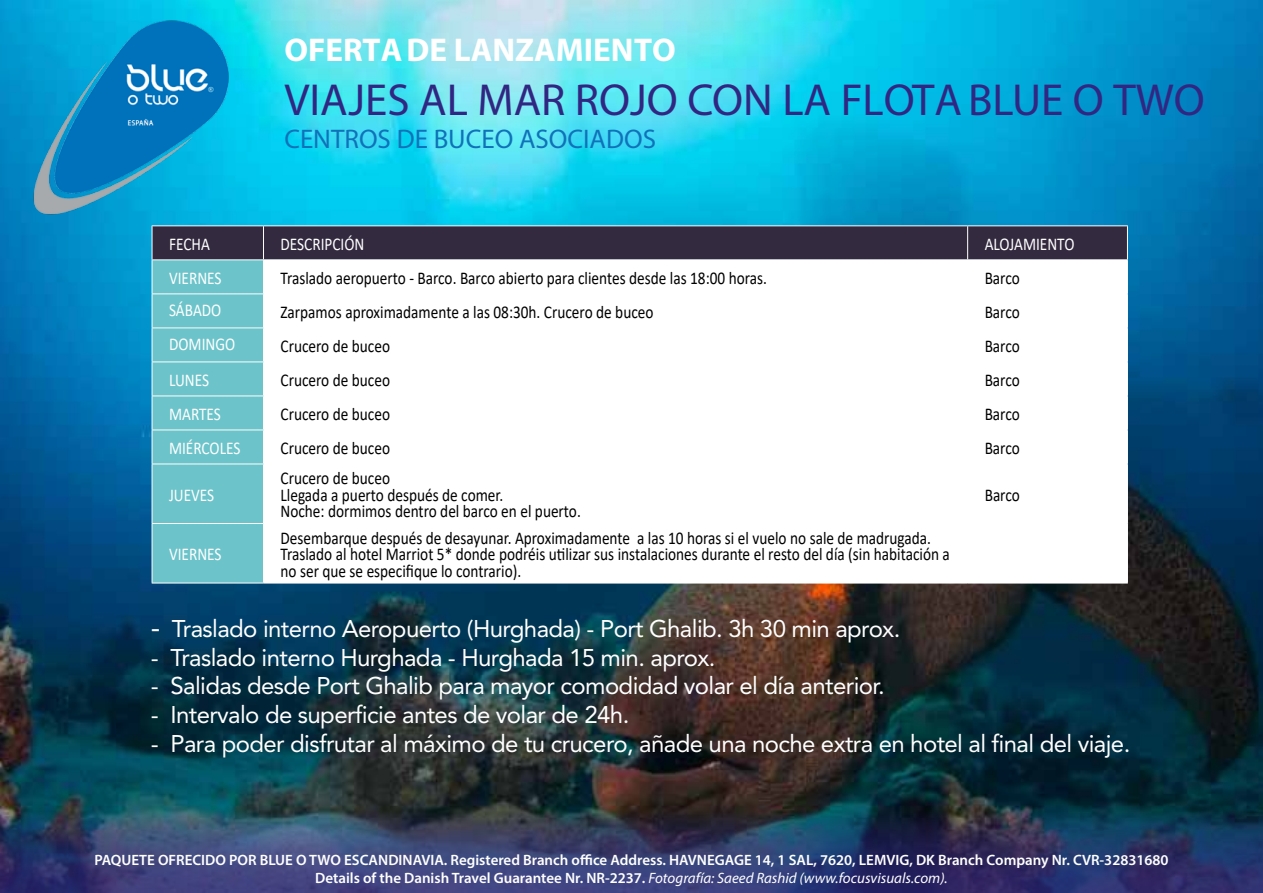
<style>
.page{position:relative;width:1263px;height:893px;background:#fff}
.page>*{position:absolute;margin:0;border:0;box-sizing:border-box;transform-origin:0 0}
.t1{font:45px "Myriad Pro";color:#312783}
.t2{font:700 33px "Myriad Pro";color:#fff}
.t3{font:27px "Myriad Pro";color:#1072b9}
.t4{font:24px "Avenir LT Std";letter-spacing:-.025em;color:#fff}
.t5{font:18px/16.5px "Calibri";color:#000;scale:.85 1}
.t6{font:18px "Calibri";color:#fff;scale:.85 1}
.t7{font:600 15px/18px "Myriad Pro";color:#fff;text-align:center}
.s1{font-size:28.5px}
.s2{font-weight:400;font-style:italic}
</style>
<div class="page">
<img style="left:0;top:0;width:1263px;height:811px">
<img style="left:0;top:811px;width:1263px;height:82px">
<img style="left:0;top:0;width:275px;height:247px">
<svg style="left:153px;top:226px;width:974px;height:357px"></svg>
<hr style="left:152px;top:225px;width:111px;height:1px;background:#fff">
<hr style="left:152px;top:226px;width:1px;height:33px;background:#fff">
<hr style="left:263px;top:225px;width:705px;height:1px;background:#fff">
<hr style="left:263px;top:226px;width:1px;height:33px;background:#fff">
<hr style="left:968px;top:225px;width:160px;height:1px;background:#fff">
<hr style="left:967px;top:226px;width:1px;height:33px;background:#fff">
<hr style="left:1127px;top:226px;width:1px;height:33px;background:#fff">
<hr style="left:152px;top:259px;width:111px;height:1px;background:#fff">
<hr style="left:263px;top:259px;width:705px;height:1px;background:#fff">
<hr style="left:968px;top:259px;width:160px;height:1px;background:#fff">
<hr style="left:152px;top:260px;width:1px;height:33px;background:#fff">
<hr style="left:152px;top:293px;width:111px;height:1px;background:#fff">
<hr style="left:152px;top:294px;width:1px;height:34px;background:#fff">
<hr style="left:152px;top:328px;width:111px;height:1px;background:#fff">
<hr style="left:152px;top:328px;width:1px;height:34px;background:#fff">
<hr style="left:152px;top:362px;width:111px;height:1px;background:#fff">
<hr style="left:152px;top:362px;width:1px;height:34px;background:#fff">
<hr style="left:152px;top:396px;width:111px;height:1px;background:#fff">
<hr style="left:152px;top:396px;width:1px;height:34px;background:#fff">
<hr style="left:152px;top:430px;width:111px;height:1px;background:#fff">
<hr style="left:152px;top:430px;width:1px;height:34px;background:#fff">
<hr style="left:152px;top:464px;width:111px;height:1px;background:#fff">
<hr style="left:152px;top:464px;width:1px;height:59px;background:#fff">
<hr style="left:152px;top:523px;width:111px;height:1px;background:#fff">
<hr style="left:152px;top:524px;width:1px;height:59px;background:#fff">
<hr style="left:152px;top:583px;width:111px;height:1px;background:#fff">
<hr style="left:263px;top:260px;width:1px;height:33px;background:#fff">
<hr style="left:967px;top:260px;width:1px;height:33px;background:#fff">
<hr style="left:1127px;top:260px;width:1px;height:33px;background:#fff">
<hr style="left:263px;top:293px;width:705px;height:1px;background:#fff">
<hr style="left:263px;top:294px;width:1px;height:34px;background:#fff">
<hr style="left:968px;top:293px;width:160px;height:1px;background:#fff">
<hr style="left:967px;top:294px;width:1px;height:34px;background:#fff">
<hr style="left:1127px;top:294px;width:1px;height:34px;background:#fff">
<hr style="left:263px;top:328px;width:705px;height:1px;background:#fff">
<hr style="left:263px;top:328px;width:1px;height:34px;background:#fff">
<hr style="left:968px;top:328px;width:160px;height:1px;background:#fff">
<hr style="left:967px;top:328px;width:1px;height:34px;background:#fff">
<hr style="left:1127px;top:328px;width:1px;height:34px;background:#fff">
<hr style="left:263px;top:362px;width:705px;height:1px;background:#fff">
<hr style="left:263px;top:362px;width:1px;height:34px;background:#fff">
<hr style="left:968px;top:362px;width:160px;height:1px;background:#fff">
<hr style="left:967px;top:362px;width:1px;height:34px;background:#fff">
<hr style="left:1127px;top:362px;width:1px;height:34px;background:#fff">
<hr style="left:263px;top:396px;width:705px;height:1px;background:#fff">
<hr style="left:263px;top:396px;width:1px;height:34px;background:#fff">
<hr style="left:968px;top:396px;width:160px;height:1px;background:#fff">
<hr style="left:967px;top:396px;width:1px;height:34px;background:#fff">
<hr style="left:1127px;top:396px;width:1px;height:34px;background:#fff">
<hr style="left:263px;top:430px;width:705px;height:1px;background:#fff">
<hr style="left:263px;top:430px;width:1px;height:34px;background:#fff">
<hr style="left:968px;top:430px;width:160px;height:1px;background:#fff">
<hr style="left:967px;top:430px;width:1px;height:34px;background:#fff">
<hr style="left:1127px;top:430px;width:1px;height:34px;background:#fff">
<hr style="left:263px;top:464px;width:705px;height:1px;background:#fff">
<hr style="left:263px;top:464px;width:1px;height:59px;background:#fff">
<hr style="left:968px;top:464px;width:160px;height:1px;background:#fff">
<hr style="left:967px;top:464px;width:1px;height:59px;background:#fff">
<hr style="left:1127px;top:464px;width:1px;height:59px;background:#fff">
<hr style="left:263px;top:523px;width:705px;height:1px;background:#fff">
<hr style="left:263px;top:524px;width:1px;height:59px;background:#fff">
<hr style="left:968px;top:523px;width:160px;height:1px;background:#fff">
<hr style="left:967px;top:524px;width:1px;height:59px;background:#fff">
<hr style="left:1127px;top:524px;width:1px;height:59px;background:#fff">
<hr style="left:263px;top:583px;width:705px;height:1px;background:#fff">
<hr style="left:968px;top:583px;width:160px;height:1px;background:#fff">
<h2 class="t2" style="left:284px;top:29px;width:393px">OFERTA DE LANZAMIENTO</h2>
<h1 class="t1" style="left:284px;top:73px;width:922px">VIAJES AL MAR ROJO CON LA FLOTA BLUE O TWO</h1>
<h3 class="t3" style="left:284px;top:122px;width:373px">CENTROS DE BUCEO ASOCIADOS</h3>
<p class="t6" style="left:169px;top:231px;width:50px">FECHA</p>
<p class="t6" style="left:280px;top:231px;width:100px">DESCRIPCIÓN</p>
<p class="t6" style="left:985px;top:231px;width:107px">ALOJAMIENTO</p>
<p class="t6" style="left:169px;top:265px;width:63px">VIERNES</p>
<p class="t5" style="left:280px;top:269px;width:574px">Traslado aeropuerto - Barco. Barco abierto para clientes desde las 18:00 horas.</p>
<p class="t5" style="left:985px;top:269px;width:43px">Barco</p>
<p class="t6" style="left:169px;top:297px;width:63px">SÁBADO</p>
<p class="t5" style="left:280px;top:303px;width:440px">Zarpamos aproximadamente a las 08:30h. Crucero de buceo</p>
<p class="t5" style="left:985px;top:303px;width:43px">Barco</p>
<p class="t6" style="left:169px;top:331px;width:79px">DOMINGO</p>
<p class="t5" style="left:280px;top:337px;width:130px">Crucero de buceo</p>
<p class="t5" style="left:985px;top:337px;width:43px">Barco</p>
<p class="t6" style="left:169px;top:367px;width:49px">LUNES</p>
<p class="t5" style="left:280px;top:371px;width:130px">Crucero de buceo</p>
<p class="t5" style="left:985px;top:371px;width:43px">Barco</p>
<p class="t6" style="left:169px;top:401px;width:63px">MARTES</p>
<p class="t5" style="left:280px;top:405px;width:130px">Crucero de buceo</p>
<p class="t5" style="left:985px;top:405px;width:43px">Barco</p>
<p class="t6" style="left:169px;top:435px;width:86px">MIÉRCOLES</p>
<p class="t5" style="left:280px;top:439px;width:130px">Crucero de buceo</p>
<p class="t5" style="left:985px;top:439px;width:43px">Barco</p>
<p class="t6" style="left:169px;top:482px;width:55px">JUEVES</p>
<p class="t5" style="left:280px;top:469px;width:355px">Crucero de buceo<br>Llegada a puerto después de comer.<br>Noche: dormimos dentro del barco en el puerto.</p>
<p class="t5" style="left:985px;top:486px;width:43px">Barco</p>
<p class="t6" style="left:169px;top:542px;width:63px">VIERNES</p>
<p class="t5" style="left:280px;top:529px;width:789px">Desembarque después de desayunar. Aproximadamente a las 10 horas si el vuelo no sale de madrugada.<br>Traslado al hotel Marriot 5* donde podréis utilizar sus instalaciones durante el resto del día (sin habitación a no ser que se especifique lo contrario).</p>
<h3 class="t4" style="left:151px;top:615px;width:751px"><span class="s1">-</span> Traslado interno Aeropuerto (Hurghada) - Port Ghalib. 3h 30 min aprox.</h3>
<h3 class="t4" style="left:151px;top:643px;width:566px">- Traslado interno Hurghada - Hurghada 15 min. aprox.</h3>
<h3 class="t4" style="left:151px;top:672px;width:735px">- Salidas desde Port Ghalib para mayor comodidad volar el día anterior.</h3>
<h3 class="t4" style="left:151px;top:701px;width:480px">- Intervalo de superficie antes de volar de 24h.</h3>
<h3 class="t4" style="left:151px;top:730px;width:981px">- Para poder disfrutar al máximo de tu crucero, añade una noche extra en hotel al final del viaje.</h3>
<p class="t7" style="left:94px;top:850px;width:1076px">PAQUETE OFRECIDO POR BLUE O TWO ESCANDINAVIA. Registered Branch office Address. HAVNEGAGE 14, 1 SAL, 7620, LEMVIG, DK Branch Company Nr. CVR-32831680<br>Details of the Danish Travel Guarantee Nr. NR-2237. <span class="s2">Fotografía: Saeed Rashid (www.focusvisuals.com).</span></p>
</div>
